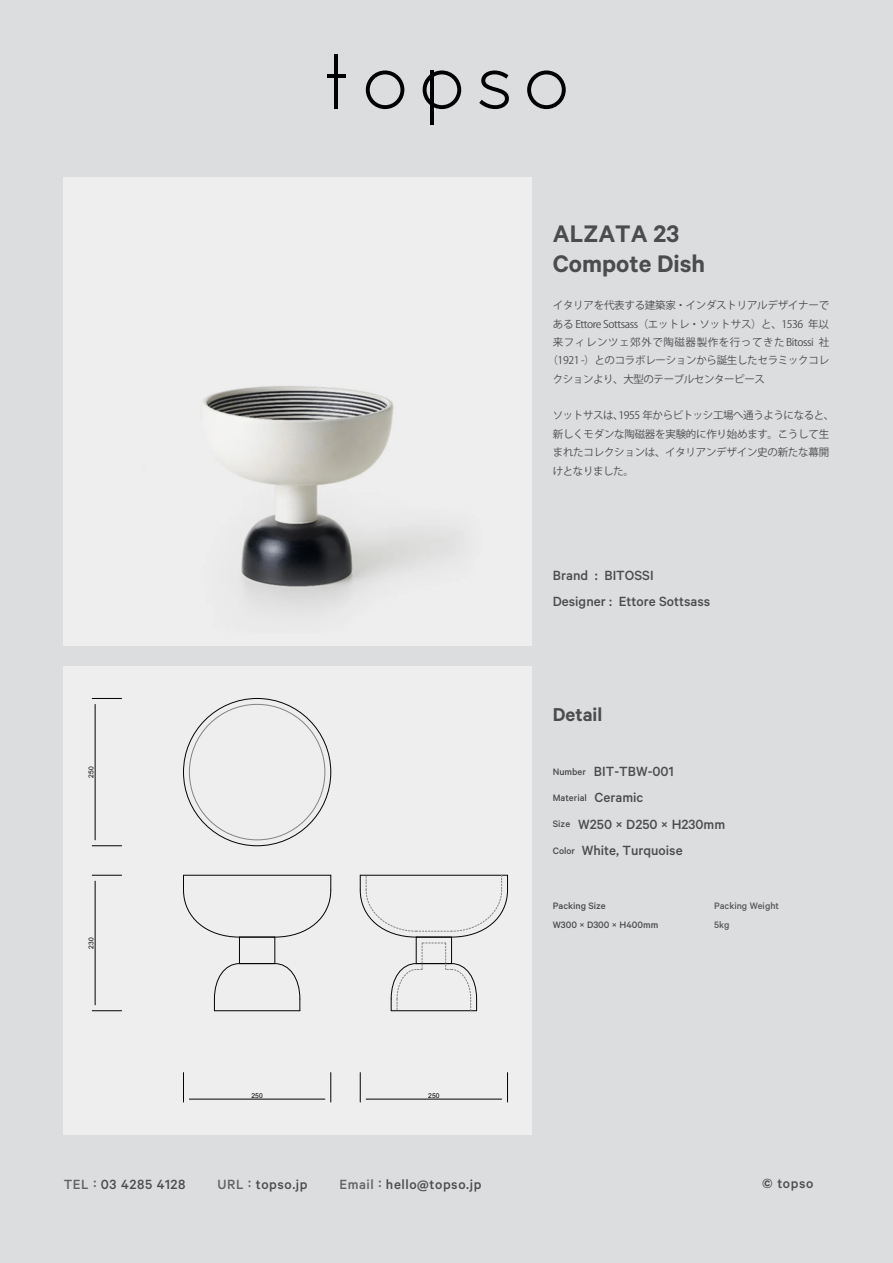
<style>
.page{position:relative;width:893px;height:1263px;background:#dcdddf}
.page>*{position:absolute;margin:0;border:0;box-sizing:border-box;transform-origin:0 0}
.t1{font:600 27px/30px "Calibre";color:#4b4c4d}
.t2{font:600 21px "Calibre";color:#4b4c4d}
.t3{font:500 15px/26.2px "Calibre";color:#4b4c4d}
.t4{font:500 15px "Calibre";letter-spacing:.04em;color:#4b4c4d}
.t5{font:10.5px/18.3px "Gothic BBB Pr 5 Medium 83 pv RKSJ H";letter-spacing:-.025em;color:#4b4c4d}
.t6{font:500 10.5px/18.3px "Calibre";color:#4b4c4d}
.t7{font:10.5px "Gothic BBB Pr 5 Medium 83 pv RKSJ H";letter-spacing:.055em;color:#4b4c4d}
.t8{font:6.75px "Arial";color:#030303}
.s1{font-size:10.5px}
.s2{font-size:15px}
.s3{color:#636366}
.s4{font-family:"Koz Go Pr 6 N";font-weight:400}
</style>
<div class="page">
<svg style="left:479px;top:70px;width:30px;height:39px"></svg>
<svg style="left:527px;top:70px;width:39px;height:39px"></svg>
<svg style="left:366px;top:70px;width:38px;height:39px"></svg>
<svg style="left:423px;top:70px;width:38px;height:39px"></svg>
<hr style="left:430px;top:70px;width:4px;height:55px;background:#000">
<hr style="left:334px;top:54px;width:4px;height:55px;background:#000">
<hr style="left:327px;top:74px;width:19px;height:4px;background:#000">
<img style="left:64px;top:178px;width:467px;height:467px">
<div style="left:64px;top:666px;width:467px;height:468px;background:#eee"></div>
<hr style="left:416px;top:937px;width:36px;height:1px;background:#030303">
<div style="left:239px;top:937px;width:36px;height:27px;border:1px solid #030303"></div>
<hr style="left:239px;top:937px;width:36px;height:1px;background:#030303">
<div style="left:183px;top:876px;width:57px;height:61px;background:#eee"></div>
<hr style="left:183px;top:875px;width:148px;height:1px;background:#030303">
<div style="left:275px;top:875px;width:57px;height:62px;background:#eee"></div>
<hr style="left:214px;top:1010px;width:86px;height:1px;background:#030303">
<svg style="left:275px;top:963px;width:26px;height:48px"></svg>
<hr style="left:239px;top:963px;width:36px;height:1px;background:#030303">
<svg style="left:214px;top:963px;width:26px;height:48px"></svg>
<svg style="left:391px;top:943px;width:86px;height:68px;background:#e1e1e1"></svg>
<svg style="left:360px;top:875px;width:148px;height:62px;background:#e4e4e4"></svg>
<hr style="left:92px;top:698px;width:30px;height:1px;background:#030303">
<hr style="left:92px;top:845px;width:30px;height:1px;background:#030303">
<hr style="left:95px;top:704px;width:1px;height:136px;background:#030303">
<hr style="left:92px;top:875px;width:30px;height:1px;background:#030303">
<hr style="left:92px;top:1010px;width:30px;height:1px;background:#030303">
<hr style="left:95px;top:881px;width:1px;height:124px;background:#030303">
<hr style="left:507px;top:1072px;width:1px;height:30px;background:#030303">
<hr style="left:360px;top:1072px;width:1px;height:30px;background:#030303">
<hr style="left:366px;top:1099px;width:136px;height:1px;background:#030303">
<hr style="left:331px;top:1072px;width:1px;height:30px;background:#030303">
<hr style="left:183px;top:1072px;width:1px;height:30px;background:#030303">
<hr style="left:189px;top:1099px;width:136px;height:1px;background:#030303">
<h1 class="t1" style="left:553px;top:218px;width:154px">ALZATA 23<br>Compote Dish</h1>
<p class="t5" style="left:553px;top:296px;width:278px">イタリアを代表する建築家・インダストリアルデザイナーで</p>
<p class="t5" style="left:553px;top:315px;width:278px">ある Ettore Sottsass（エットレ・ソットサス）と、1536 年以</p>
<p class="t7" style="left:553px;top:336px;width:278px">来フィレンツェ郊外で陶磁器製作を行ってきた Bitossi 社</p>
<p class="t5" style="left:548px;top:351px;width:283px">（1921 -）とのコラボレーションから誕生したセラミックコレ</p>
<p class="t5" style="left:553px;top:370px;width:214px">クションより、大型のテーブルセンターピース</p>
<p class="t5" style="left:553px;top:407px;width:283px">ソットサスは、1955 年からビトッシ工場へ通うようになると、新しくモダンな陶磁器を実験的に作り始めます。こうして生まれたコレクションは、イタリアンデザイン史の新たな幕開けとなりました。</p>
<h3 class="t3" style="left:553px;top:562px;width:159px">Brand : BITOSSI<br>Designer : Ettore Sottsass</h3>
<p class="t8" style="left:87px;top:778px;width:13px;rotate:-90deg">250</p>
<p class="t8" style="left:87px;top:948px;width:13px;rotate:-90deg">230</p>
<p class="t8" style="left:252px;top:1091px;width:13px">250</p>
<p class="t8" style="left:428px;top:1091px;width:13px">250</p>
<h2 class="t2" style="left:553px;top:702px;width:51px">Detail</h2>
<h3 class="t3" style="left:553px;top:758px;width:122px"><span class="s1">Number</span> BIT-TBW-001</h3>
<p class="t6" style="left:553px;top:788px;width:92px">Material <span class="s2">Ceramic</span></p>
<h3 class="t3" style="left:553px;top:810px;width:174px"><span class="s1">Size</span> W250 × D250 × H230mm<br><span class="s1">Color</span> White, Turquoise</h3>
<p class="t6" style="left:553px;top:896px;width:107px">Packing Size<br>W300 × D300 × H400mm</p>
<p class="t6" style="left:714px;top:896px;width:67px">Packing Weight<br>5kg</p>
<h3 class="t4" style="left:64px;top:1175px;width:419px"><span class="s3">TEL :</span> 03 4285 4128<span class="s4">　　</span><span class="s3">URL :</span> topso.jp<span class="s4">　　</span><span class="s3">Email :</span> hello@topso.jp</h3>
<h3 class="t3" style="left:762px;top:1170px;width:53px">© topso</h3>
</div>
